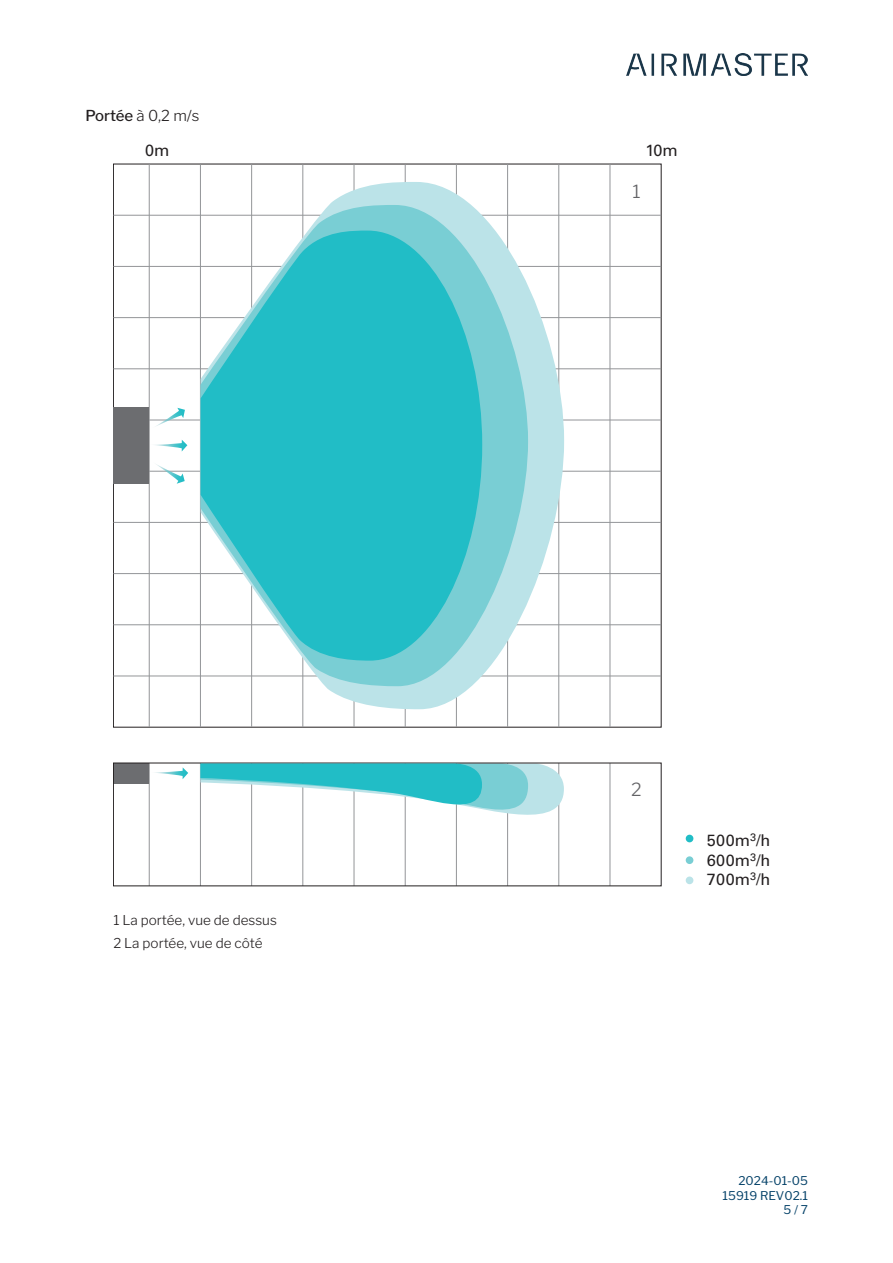
<style>
.page{position:relative;width:893px;height:1263px;background:#fff}
.page>*{position:absolute;margin:0;border:0;box-sizing:border-box;transform-origin:0 0}
.t1{font:300 18px "Libre Franklin";color:#636366}
.t2{font:16.2px/19.5px "Univers";color:#231f20;text-align:justify}
.t3{font:300 15px "Libre Franklin";color:#231f20}
.t4{font:300 13.5px/23.7px "Libre Franklin";color:#231f20}
.t5{font:12px/14.4px "Libre Franklin";color:#054269;text-align:right}
.s1{font-weight:500}
</style>
<div class="page">
<img style="left:627px;top:53px;width:181px;height:23px">
<hr style="left:149px;top:164px;width:1px;height:563px;background:#939598">
<hr style="left:200px;top:164px;width:1px;height:563px;background:#939598">
<hr style="left:251px;top:164px;width:1px;height:563px;background:#939598">
<hr style="left:302px;top:164px;width:1px;height:563px;background:#939598">
<hr style="left:354px;top:164px;width:1px;height:563px;background:#939598">
<hr style="left:405px;top:164px;width:1px;height:563px;background:#939598">
<hr style="left:456px;top:164px;width:1px;height:563px;background:#939598">
<hr style="left:507px;top:164px;width:1px;height:563px;background:#939598">
<hr style="left:558px;top:164px;width:1px;height:563px;background:#939598">
<hr style="left:113px;top:215px;width:548px;height:1px;background:#939598">
<hr style="left:113px;top:266px;width:548px;height:1px;background:#939598">
<hr style="left:113px;top:317px;width:548px;height:1px;background:#939598">
<hr style="left:113px;top:368px;width:548px;height:1px;background:#939598">
<hr style="left:113px;top:420px;width:548px;height:1px;background:#939598">
<hr style="left:113px;top:471px;width:548px;height:1px;background:#939598">
<hr style="left:113px;top:522px;width:548px;height:1px;background:#939598">
<hr style="left:113px;top:573px;width:548px;height:1px;background:#939598">
<hr style="left:113px;top:624px;width:548px;height:1px;background:#939598">
<hr style="left:113px;top:675px;width:548px;height:1px;background:#939598">
<div style="left:113px;top:407px;width:36px;height:77px;background:#6c6d70"></div>
<hr style="left:609px;top:164px;width:1px;height:563px;background:#939598">
<svg style="left:149px;top:440px;width:38px;height:11px"></svg>
<svg style="left:152px;top:408px;width:33px;height:18px"></svg>
<svg style="left:152px;top:464px;width:33px;height:20px"></svg>
<hr style="left:149px;top:763px;width:1px;height:123px;background:#939598">
<hr style="left:200px;top:763px;width:1px;height:123px;background:#939598">
<hr style="left:251px;top:763px;width:1px;height:123px;background:#939598">
<hr style="left:302px;top:763px;width:1px;height:123px;background:#939598">
<hr style="left:354px;top:763px;width:1px;height:123px;background:#939598">
<hr style="left:405px;top:763px;width:1px;height:123px;background:#939598">
<hr style="left:456px;top:763px;width:1px;height:123px;background:#939598">
<hr style="left:507px;top:763px;width:1px;height:123px;background:#939598">
<hr style="left:558px;top:763px;width:1px;height:123px;background:#939598">
<hr style="left:609px;top:763px;width:1px;height:123px;background:#939598">
<div style="left:113px;top:763px;width:36px;height:20px;background:#6c6d70"></div>
<svg style="left:155px;top:767px;width:33px;height:12px"></svg>
<div style="left:686px;top:835px;width:7px;height:7px;background:#21bdc6;border-radius:50%"></div>
<div style="left:686px;top:856px;width:7px;height:8px;background:#79ced4;border-radius:50%"></div>
<div style="left:686px;top:876px;width:7px;height:8px;background:#bbe3e8;border-radius:50%"></div>
<svg style="left:251px;top:182px;width:313px;height:527px"></svg>
<svg style="left:200px;top:205px;width:328px;height:481px"></svg>
<svg style="left:201px;top:231px;width:281px;height:430px;fill:#21bdc6"></svg>
<svg style="left:200px;top:763px;width:364px;height:68px"></svg>
<p class="t3" style="left:85px;top:106px;width:116px"><span class="s1">Portée</span> à 0,2 m/s</p>
<p class="t2" style="left:145px;top:141px;width:26px">0m</p>
<p class="t2" style="left:645px;top:141px;width:34px">10m</p>
<h1 class="t1" style="left:632px;top:180px;width:10px">1</h1>
<p class="t4" style="left:113px;top:908px;width:165px">1 La portée, vue de dessus<br>2 La portée, vue de côté</p>
<h1 class="t1" style="left:631px;top:778px;width:12px">2</h1>
<p class="t2" style="left:707px;top:831px;width:65px">500m<sup>3</sup>/h 600m<sup>3</sup>/h 700m<sup>3</sup>/h</p>
<p class="t5" style="left:723px;top:1174px;width:87px">2024-01-05<br>15919 REV02.1</p>
<p class="t5" style="left:784px;top:1202px;width:26px">5 / 7</p>
</div>
